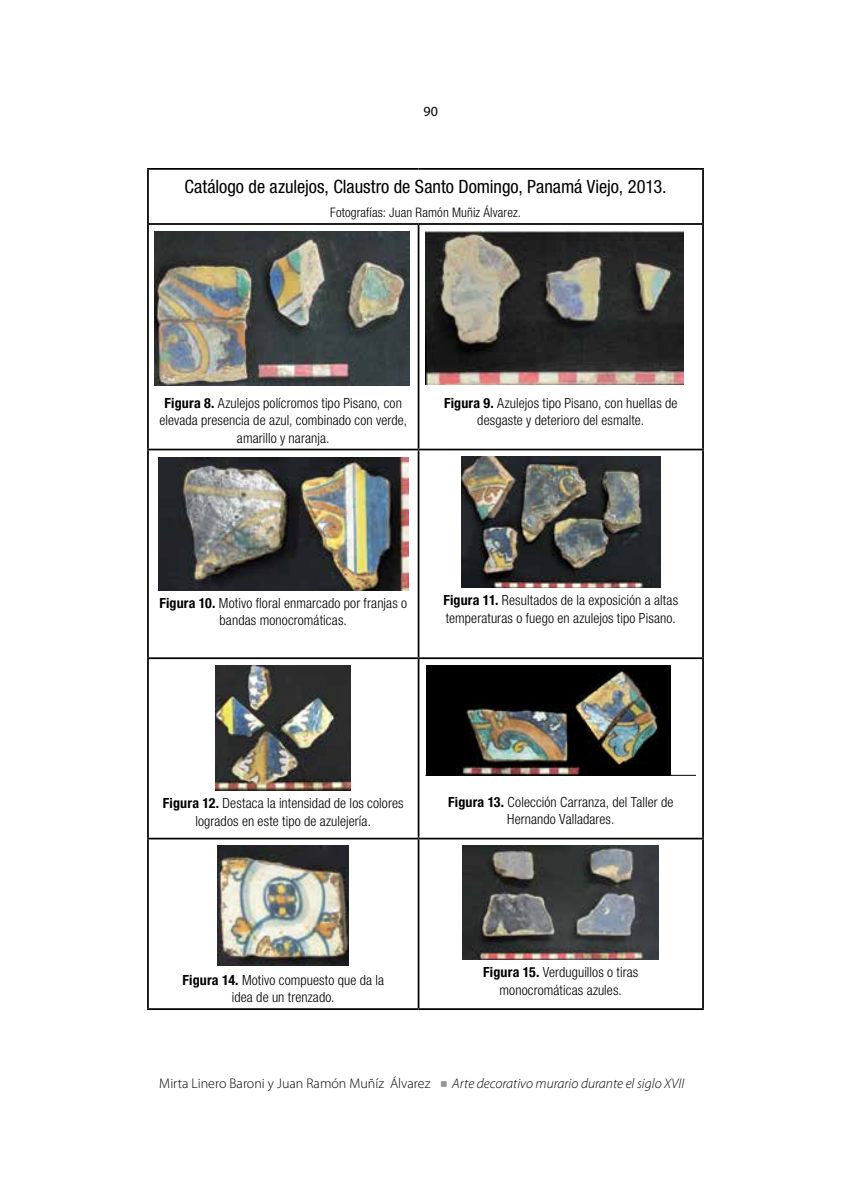
<style>
.page{position:relative;width:851px;height:1197px;background:#fff}
.page>*{position:absolute;margin:0;border:0;box-sizing:border-box;transform-origin:0 0}
.t1{font:condensed 18.38px "Helvetica Neue LT Std";color:#000}
.t2{font:300 condensed 14px/17.5px "Helvetica Neue LT Std";letter-spacing:.01em;color:#000;text-align:center}
.t3{font:300 14px "Myriad Pro";color:#000}
.t4{font:14px "Myriad Pro";color:#000}
.t5{font:300 condensed 13.12px "Helvetica Neue LT Std";letter-spacing:.01em;color:#000}
.s1{font-weight:700}
.s2{font-family:"Koz Go Pro";font-weight:800;font-size:21px;color:#939598}
.s3{font-style:italic}
</style>
<div class="page">
<hr style="left:147px;top:168px;width:271px;height:2px;background:#000">
<hr style="left:147px;top:170px;width:2px;height:53px;background:#000">
<hr style="left:418px;top:168px;width:286px;height:2px;background:#000">
<hr style="left:702px;top:170px;width:2px;height:53px;background:#000">
<hr style="left:147px;top:223px;width:271px;height:2px;background:#000">
<hr style="left:147px;top:225px;width:2px;height:224px;background:#000">
<hr style="left:418px;top:223px;width:286px;height:2px;background:#000">
<hr style="left:417px;top:225px;width:2px;height:224px;background:#000">
<hr style="left:702px;top:225px;width:2px;height:224px;background:#000">
<hr style="left:147px;top:449px;width:271px;height:1px;background:#000">
<hr style="left:147px;top:450px;width:2px;height:207px;background:#000">
<hr style="left:418px;top:449px;width:286px;height:1px;background:#000">
<hr style="left:417px;top:450px;width:2px;height:207px;background:#000">
<hr style="left:702px;top:450px;width:2px;height:207px;background:#000">
<hr style="left:147px;top:657px;width:271px;height:2px;background:#000">
<hr style="left:147px;top:659px;width:2px;height:179px;background:#000">
<hr style="left:418px;top:657px;width:286px;height:2px;background:#000">
<hr style="left:417px;top:659px;width:2px;height:179px;background:#000">
<hr style="left:702px;top:659px;width:2px;height:179px;background:#000">
<hr style="left:147px;top:838px;width:271px;height:1px;background:#000">
<hr style="left:147px;top:839px;width:2px;height:169px;background:#000">
<hr style="left:418px;top:838px;width:286px;height:1px;background:#000">
<hr style="left:417px;top:839px;width:2px;height:169px;background:#000">
<hr style="left:702px;top:839px;width:2px;height:169px;background:#000">
<hr style="left:147px;top:1008px;width:271px;height:2px;background:#000">
<hr style="left:418px;top:1008px;width:286px;height:2px;background:#000">
<img style="left:155px;top:231px;width:255px;height:154px">
<img style="left:425px;top:231px;width:258px;height:154px">
<img style="left:158px;top:457px;width:250px;height:133px">
<img style="left:461px;top:457px;width:199px;height:131px">
<img style="left:216px;top:665px;width:134px;height:126px">
<hr style="left:425px;top:775px;width:271px;height:1px;background:#000">
<img style="left:427px;top:665px;width:243px;height:110px">
<img style="left:217px;top:846px;width:131px;height:120px">
<img style="left:462px;top:846px;width:196px;height:114px">
<p class="t4" style="left:423px;top:102px;width:16px">90</p>
<p class="t1" style="left:184px;top:175px;width:483px">Catálogo de azulejos, Claustro de Santo Domingo, Panamá Viejo, 2013.</p>
<p class="t5" style="left:330px;top:205px;width:192px">Fotografías: Juan Ramón Muñiz Álvarez.</p>
<p class="t2" style="left:159px;top:394px;width:249px"><span class="s1">Figura 8.</span> Azulejos polícromos tipo Pisano, con elevada presencia de azul, combinado con verde, amarillo y naranja.</p>
<p class="t2" style="left:444px;top:394px;width:235px"><span class="s1">Figura 9.</span> Azulejos tipo Pisano, con huellas de desgaste y deterioro del esmalte.</p>
<p class="t2" style="left:159px;top:594px;width:249px"><span class="s1">Figura 10.</span> Motivo floral enmarcado por franjas o bandas monocromáticas.</p>
<p class="t2" style="left:443px;top:591px;width:236px;text-align:left"><span class="s1">Figura 11.</span> Resultados de la exposición a altas temperaturas o fuego en azulejos tipo Pisano.</p>
<p class="t2" style="left:163px;top:795px;width:242px"><span class="s1">Figura 12.</span> Destaca la intensidad de los colores logrados en este tipo de azulejería.</p>
<p class="t2" style="left:448px;top:793px;width:227px"><span class="s1">Figura 13.</span> Colección Carranza, del Taller de<br>Hernando Valladares.</p>
<p class="t2" style="left:182px;top:971px;width:203px"><span class="s1">Figura 14.</span> Motivo compuesto que da la idea de un trenzado.</p>
<p class="t2" style="left:483px;top:963px;width:156px"><span class="s1">Figura 15.</span> Verduguillos o tiras monocromáticas azules.</p>
<p class="t3" style="left:159px;top:1076px;width:526px">Mirta Linero Baroni y Juan Ramón Muñíz Álvarez <span class="s2">▪</span><span class="s3">Arte decorativo murario durante el siglo XVII</span></p>
</div>
